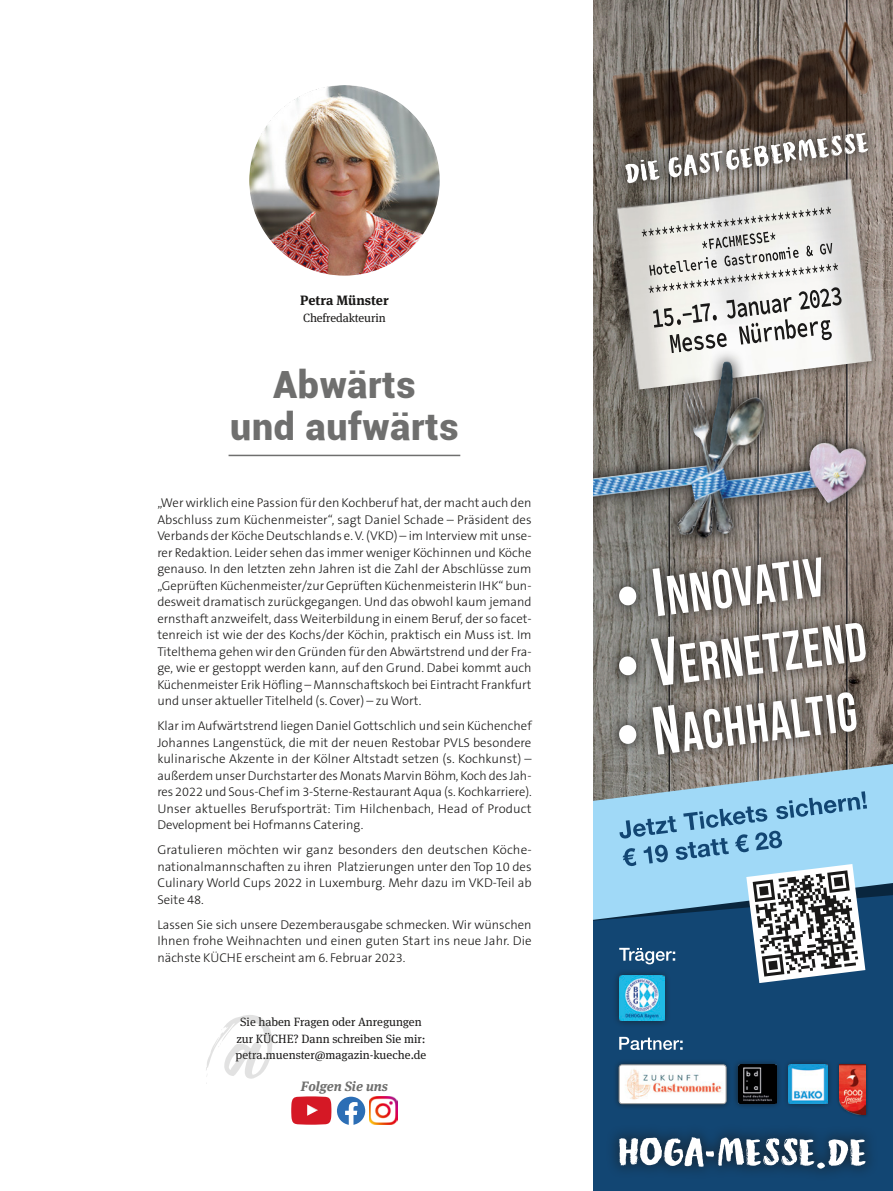
<style>
.page{position:relative;width:893px;height:1191px;background:#fff}
.page>*{position:absolute;margin:0;border:0;box-sizing:border-box;transform-origin:0 0}
.t1{font:124.35px "Smithen";color:#6f6f6e}
.t2{font:900 37.5px/42px "Roboto";letter-spacing:.02em;color:#6f6f6e;text-align:center}
.t3{font:700 13.5px "Meta Serif OT";color:#1a1918}
.t4{font:italic 700 13.5px "Meta Serif OT";color:#6f6f6e}
.t5{font:300 12.75px/16.5px "The Sans B W3";color:#1a1918;text-align:justify}
.t6{font:12px/16.5px "Meta Serif OT";color:#1a1918;text-align:center}
</style>
<div class="page">
<img style="left:249px;top:85px;width:191px;height:191px;border-radius:95px">
<hr style="left:229px;top:455px;width:231px;height:1px;background:#6f6f6e">
<img style="left:593px;top:0;width:300px;height:747px">
<div style="left:593px;top:846px;width:300px;height:345px;background:#124673"></div>
<svg style="left:593px;top:747px;width:300px;height:44px;background:#90a1a8"></svg>
<img style="left:602px;top:15px;width:282px;height:136px">
<svg style="left:613px;top:120px;width:267px;height:31px;background:#5d4e43"></svg>
<svg style="left:625px;top:133px;width:243px;height:18px;background:#837971"></svg>
<svg style="left:606px;top:610px;width:273px;height:88px;background:#7d746c"></svg>
<svg style="left:619px;top:623px;width:247px;height:56px"></svg>
<svg style="left:606px;top:679px;width:264px;height:88px;background:#867f78"></svg>
<svg style="left:619px;top:692px;width:238px;height:62px"></svg>
<svg style="left:606px;top:550px;width:228px;height:79px;background:#857e78"></svg>
<svg style="left:619px;top:557px;width:202px;height:59px"></svg>
<img style="left:593px;top:151px;width:295px;height:241px">
<svg style="left:642px;top:207px;width:200px;height:141px"></svg>
<svg style="left:593px;top:348px;width:286px;height:202px;background:#8b8a88"></svg>
<img style="left:713px;top:361px;width:11px;height:64px">
<div style="left:605px;top:1123px;width:274px;height:59px;background:#1a1918;opacity:.5"></div>
<svg style="left:619px;top:1137px;width:247px;height:31px;background:#7c90a1"></svg>
<div style="left:836px;top:1061px;width:33px;height:56px;background:#1a1918;opacity:.75"></div>
<img style="left:839px;top:1064px;width:27px;height:50px">
<div style="left:732px;top:1058px;width:51px;height:51px;background:#1a1918;opacity:.75"></div>
<img style="left:738px;top:1064px;width:39px;height:39px">
<div style="left:782px;top:1058px;width:51px;height:51px;background:#1a1918;opacity:.75"></div>
<img style="left:789px;top:1064px;width:38px;height:39px">
<div style="left:613px;top:1058px;width:119px;height:51px;background:#1a1918;opacity:.75"></div>
<img style="left:619px;top:1064px;width:107px;height:39px">
<div style="left:619px;top:1064px;width:107px;height:39px;border:1px solid #9c9c9c;border-radius:3px"></div>
<div style="left:612px;top:968px;width:59px;height:59px;background:#1a1918;opacity:.75"></div>
<img style="left:619px;top:983px;width:45px;height:37px">
<svg style="left:619px;top:1036px;width:64px;height:14px"></svg>
<svg style="left:593px;top:791px;width:300px;height:192px"></svg>
<svg style="left:337px;top:1096px;width:28px;height:29px"></svg>
<img style="left:369px;top:1096px;width:29px;height:29px">
<svg style="left:291px;top:1096px;width:40px;height:28px"></svg>
<p class="t3" style="left:300px;top:291px;width:90px">Petra Münster</p>
<p class="t6" style="left:303px;top:310px;width:84px">Chefredakteurin</p>
<h2 class="t2" style="left:230px;top:362px;width:230px">Abwärts<br>und aufwärts</h2>
<p class="t5" style="left:157px;top:494px;width:376px">„Wer wirklich eine Passion für den Kochberuf hat, der macht auch den Abschluss zum Küchenmeister“, sagt Daniel Schade – Präsident des Verbands der Köche Deutschlands e. V. (VKD) – im Interview mit unse&shy;rer Redaktion. Leider sehen das immer weniger Köchinnen und Köche genauso. In den letzten zehn Jahren ist die Zahl der Abschlüsse zum „Geprüften Küchenmeister/zur Geprüften Küchenmeisterin IHK“ bun&shy;desweit dramatisch zurückgegangen. Und das obwohl kaum jemand ernsthaft anzweifelt, dass Weiterbildung in einem Beruf, der so facet&shy;tenreich ist wie der des Kochs/der Köchin, praktisch ein Muss ist. Im Titelthema gehen wir den Gründen für den Abwärtstrend und der Fra&shy;ge, wie er gestoppt werden kann, auf den Grund. Dabei kommt auch Küchenmeister Erik Höfling – Mannschaftskoch bei Eintracht Frankfurt und unser aktueller Titelheld (s. Cover) – zu Wort.</p>
<p class="t5" style="left:157px;top:717px;width:376px">Klar im Aufwärtstrend liegen Daniel Gottschlich und sein Küchenchef Johannes Langenstück, die mit der neuen Restobar PVLS besondere kulinarische Akzente in der Kölner Altstadt setzen (s. Kochkunst) – außerdem unser Durchstarter des Monats Marvin Böhm, Koch des Jah&shy;res 2022 und Sous-Chef im 3-Sterne-Restaurant Aqua (s. Kochkarriere).<br>Unser aktuelles Berufsporträt: Tim Hilchenbach, Head of Product Development bei Hofmanns Catering.</p>
<p class="t5" style="left:157px;top:841px;width:376px">Gratulieren möchten wir ganz besonders den deutschen Köche&shy;nationalmannschaften zu ihren Platzierungen unter den Top 10 des Culinary World Cups 2022 in Luxemburg. Mehr dazu im VKD-Teil ab Seite 48.</p>
<p class="t5" style="left:157px;top:916px;width:376px">Lassen Sie sich unsere Dezemberausgabe schmecken. Wir wünschen Ihnen frohe Weihnachten und einen guten Start ins neue Jahr. Die nächste KÜCHE erscheint am 6. Februar 2023.</p>
<h1 class="t1" style="left:200px;top:969px;width:81px">@</h1>
<p class="t6" style="left:236px;top:1013px;width:191px">Sie haben Fragen oder Anregungen zur KÜCHE? Dann schreiben Sie mir:</p>
<p class="t6" style="left:236px;top:1046px;width:192px">petra.muenster@magazin-kueche.de</p>
<p class="t4" style="left:301px;top:1077px;width:88px">Folgen Sie uns</p>
</div>
